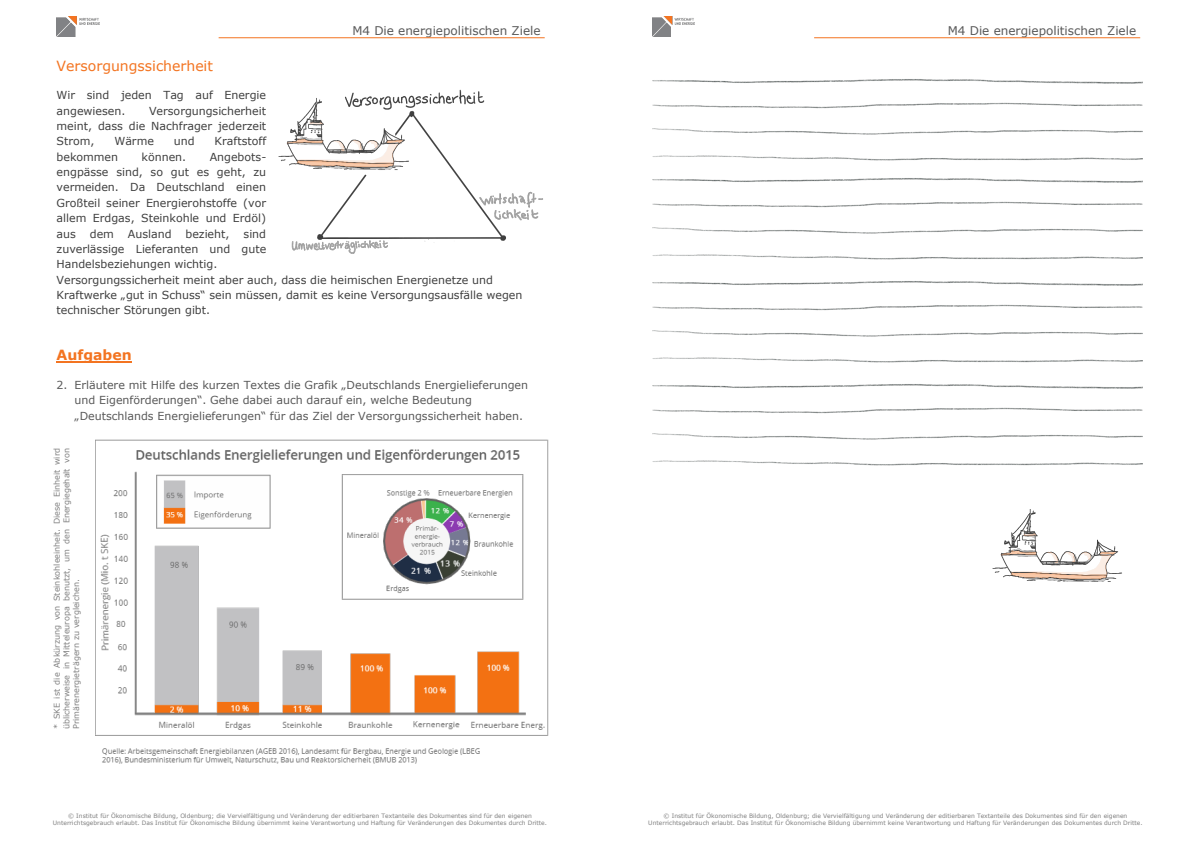
<style>
.page{position:relative;width:1191px;height:842px;background:#fff}
.page>*{position:absolute;margin:0;border:0;box-sizing:border-box;transform-origin:0 0}
.t1{font:14px "Verdana";color:#f37421}
.t2{font:700 14px "Verdana";color:#f37421}
.t3{font:12px "Verdana";color:#595959}
.t4{font:11px/15.4px "Verdana";color:#404040}
.t5{font:11px/15.4px "Verdana";color:#595959}
.t6{font:8px/9.7px "Verdana";color:#808080;text-align:justify}
.t7{font:6px/7.2px "Verdana";letter-spacing:.005em;color:#7f7f7f;text-align:center}
</style>
<div class="page">
<hr style="left:219px;top:38px;width:326px;height:1px;background:#f37421">
<img style="left:57px;top:17px;width:42px;height:20px">
<hr style="left:57px;top:361px;width:75px;height:2px;background:#f37421">
<img style="left:291px;top:89px;width:252px;height:165px">
<svg style="left:361px;top:173px;width:36px;height:4px"></svg>
<img style="left:279px;top:95px;width:132px;height:78px">
<img style="left:95px;top:439px;width:454px;height:325px">
<hr style="left:814px;top:38px;width:326px;height:1px;background:#f37421">
<img style="left:652px;top:17px;width:43px;height:20px">
<img style="left:652px;top:79px;width:490px;height:82px">
<img style="left:652px;top:178px;width:490px;height:82px">
<img style="left:652px;top:281px;width:490px;height:82px">
<img style="left:652px;top:384px;width:490px;height:82px">
<img style="left:992px;top:509px;width:130px;height:73px">
<h2 class="t3" style="left:352px;top:22px;width:190px">M4 Die energiepolitischen Ziele</h2>
<h1 class="t1" style="left:57px;top:56px;width:158px">Versorgungssicherheit</h1>
<h3 class="t4" style="left:57px;top:87px;width:211px">Wir sind jeden Tag auf Energie angewiesen.</h3>
<h3 class="t4" style="left:57px;top:103px;width:211px;text-align:justify;text-indent:92px">Versorgungsicherheit meint, dass die Nachfrager jederzeit Strom,</h3>
<h3 class="t4" style="left:114px;top:134px;width:41px">Wärme</h3>
<h3 class="t4" style="left:174px;top:134px;width:22px">und</h3>
<h3 class="t4" style="left:214px;top:134px;width:53px">Kraftstoff</h3>
<h3 class="t4" style="left:57px;top:149px;width:63px">bekommen</h3>
<h3 class="t4" style="left:142px;top:149px;width:46px">können.</h3>
<h3 class="t4" style="left:57px;top:149px;width:211px;text-align:justify;text-indent:153px">Angebots&shy;engpässe sind, so gut es geht, zu vermeiden. Da Deutschland einen Großteil seiner Energierohstoffe (vor allem Erdgas, Steinkohle und Erdöl) aus</h3>
<p class="t4" style="left:57px;top:226px;width:467px;text-indent:187px">sind<br>zuverlässige Lieferanten und gute<br>Handelsbeziehungen wichtig.<br>Versorgungssicherheit meint aber auch, dass die heimischen Energienetze und Kraftwerke „gut in Schuss“ sein müssen, damit es keine Versorgungsausfälle wegen technischer Störungen gibt.</p>
<h1 class="t2" style="left:57px;top:345px;width:77px">Aufgaben</h1>
<p class="t5" style="left:75px;top:377px;width:455px;text-indent:-18px">2. Erläutere mit Hilfe des kurzen Textes die Grafik „Deutschlands Energielieferungen und Eigenförderungen“. Gehe dabei auch darauf ein, welche Bedeutung „Deutschlands Energielieferungen“ für das Ziel der Versorgungssicherheit haben.</p>
<h3 class="t6" style="left:52px;top:729px;width:283px;rotate:-90deg">* SKE ist die Abkürzung von Steinkohleeinheit. Diese Einheit wird üblicherweise in Mitteleuropa benutzt, um den Energiegehalt von Primärenergieträgern zu vergleichen.</h3>
<h3 class="t4" style="left:90px;top:226px;width:26px">dem</h3>
<h3 class="t4" style="left:128px;top:226px;width:45px">Ausland</h3>
<h3 class="t4" style="left:185px;top:226px;width:46px">bezieht,</h3>
<p class="t7" style="left:53px;top:812px;width:496px">© Institut für Ökonomische Bildung, Oldenburg; die Vervielfältigung und Veränderung der editierbaren Textanteile des Dokumentes sind für den eigenen<br>Unterrichtsgebrauch erlaubt. Das Institut für Ökonomische Bildung übernimmt keine Verantwortung und Haftung für Veränderungen des Dokumentes durch Dritte.</p>
<h2 class="t3" style="left:948px;top:22px;width:190px">M4 Die energiepolitischen Ziele</h2>
<p class="t7" style="left:648px;top:812px;width:496px">© Institut für Ökonomische Bildung, Oldenburg; die Vervielfältigung und Veränderung der editierbaren Textanteile des Dokumentes sind für den eigenen<br>Unterrichtsgebrauch erlaubt. Das Institut für Ökonomische Bildung übernimmt keine Verantwortung und Haftung für Veränderungen des Dokumentes durch Dritte.</p>
</div>
